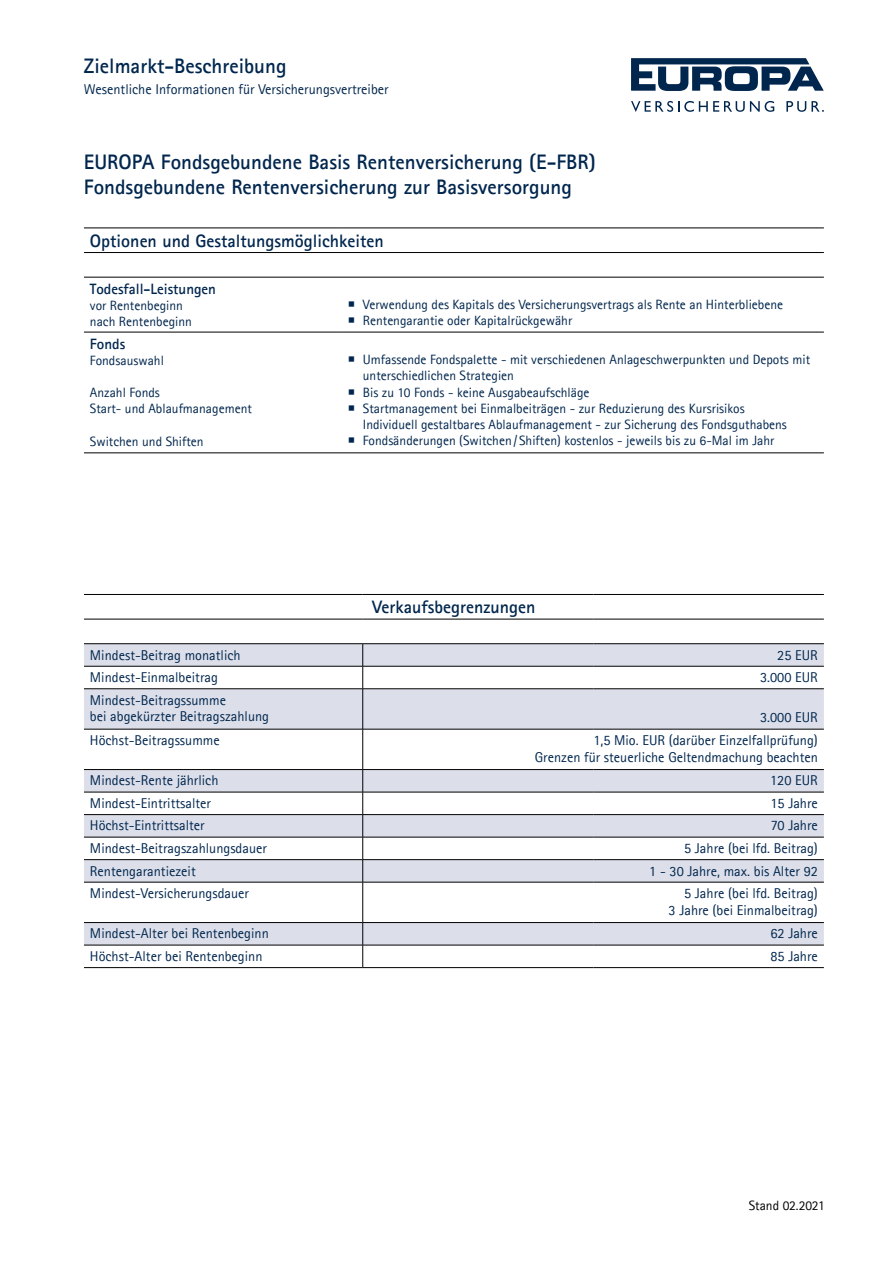
<style>
.page{position:relative;width:893px;height:1263px;background:#fff}
.page>*{position:absolute;margin:0;border:0;box-sizing:border-box;transform-origin:0 0}
.t1{font:700 21px/25.2px "Agfa Rotis Sans Serif";color:#00264e}
.t2{font:700 18px "Agfa Rotis Sans Serif";color:#00264e}
.t3{font:700 15px "Agfa Rotis Sans Serif";color:#00264e}
.t4{font:14.25px/17.1px "Agfa Rotis Sans Serif";color:#00264e;text-align:right}
.t5{font:13.5px/16.2px "Agfa Rotis Sans Serif";color:#00264e}
.t6{font:13.5px "Agfa Rotis Sans Serif";color:#000}
</style>
<div class="page">
<svg style="left:84px;top:644px;width:740px;height:22px;background:#d7dae3"></svg>
<svg style="left:84px;top:667px;width:740px;height:300px"></svg>
<hr style="left:363px;top:666px;width:230px;height:1px;background:#000">
<hr style="left:593px;top:666px;width:231px;height:1px;background:#000">
<hr style="left:362px;top:689px;width:1px;height:40px;background:#000">
<hr style="left:363px;top:688px;width:230px;height:1px;background:#000">
<hr style="left:593px;top:688px;width:231px;height:1px;background:#000">
<hr style="left:362px;top:729px;width:1px;height:40px;background:#000">
<hr style="left:363px;top:729px;width:230px;height:1px;background:#000">
<hr style="left:593px;top:729px;width:231px;height:1px;background:#000">
<hr style="left:84px;top:619px;width:279px;height:1px;background:#000">
<hr style="left:363px;top:619px;width:230px;height:1px;background:#000">
<hr style="left:593px;top:619px;width:231px;height:1px;background:#000">
<hr style="left:84px;top:882px;width:279px;height:1px;background:#000">
<hr style="left:363px;top:882px;width:230px;height:1px;background:#000">
<hr style="left:593px;top:882px;width:231px;height:1px;background:#000">
<hr style="left:84px;top:922px;width:279px;height:1px;background:#000">
<hr style="left:363px;top:922px;width:230px;height:1px;background:#000">
<hr style="left:593px;top:922px;width:231px;height:1px;background:#000">
<hr style="left:84px;top:945px;width:279px;height:1px;background:#000">
<hr style="left:363px;top:945px;width:230px;height:1px;background:#000">
<hr style="left:593px;top:945px;width:231px;height:1px;background:#000">
<hr style="left:84px;top:967px;width:279px;height:1px;background:#000">
<hr style="left:363px;top:967px;width:230px;height:1px;background:#000">
<hr style="left:593px;top:967px;width:231px;height:1px;background:#000">
<hr style="left:363px;top:769px;width:230px;height:1px;background:#000">
<hr style="left:84px;top:643px;width:279px;height:1px;background:#000">
<hr style="left:363px;top:643px;width:230px;height:1px;background:#000">
<svg style="left:362px;top:644px;width:1px;height:44px"></svg>
<hr style="left:593px;top:643px;width:231px;height:1px;background:#000">
<hr style="left:84px;top:666px;width:279px;height:1px;background:#000">
<hr style="left:84px;top:688px;width:279px;height:1px;background:#000">
<hr style="left:84px;top:729px;width:279px;height:1px;background:#000">
<hr style="left:84px;top:769px;width:279px;height:1px;background:#000">
<hr style="left:593px;top:769px;width:231px;height:1px;background:#000">
<hr style="left:84px;top:594px;width:279px;height:1px;background:#000">
<hr style="left:363px;top:594px;width:230px;height:1px;background:#000">
<hr style="left:593px;top:594px;width:231px;height:1px;background:#000">
<hr style="left:362px;top:882px;width:1px;height:40px;background:#000">
<svg style="left:362px;top:923px;width:1px;height:44px"></svg>
<svg style="left:84px;top:770px;width:740px;height:112px"></svg>
<hr style="left:363px;top:837px;width:230px;height:1px;background:#000">
<hr style="left:84px;top:453px;width:258px;height:1px;background:#000">
<hr style="left:342px;top:453px;width:482px;height:1px;background:#000">
<hr style="left:84px;top:228px;width:258px;height:1px;background:#000">
<hr style="left:342px;top:228px;width:482px;height:1px;background:#000">
<hr style="left:84px;top:252px;width:258px;height:1px;background:#000">
<hr style="left:342px;top:252px;width:482px;height:1px;background:#000">
<hr style="left:84px;top:277px;width:258px;height:1px;background:#000">
<hr style="left:342px;top:277px;width:482px;height:1px;background:#000">
<hr style="left:84px;top:332px;width:258px;height:1px;background:#000">
<hr style="left:342px;top:332px;width:482px;height:1px;background:#000">
<svg style="left:631px;top:58px;width:193px;height:33px"></svg>
<svg style="left:631px;top:101px;width:143px;height:11px"></svg>
<svg style="left:786px;top:101px;width:38px;height:11px"></svg>
<h1 class="t1" style="left:84px;top:53px;width:204px">Zielmarkt-Beschreibung</h1>
<p class="t4" style="left:84px;top:80px;width:306px">Wesentliche Informationen für Versicherungsvertreiber</p>
<h1 class="t1" style="left:84px;top:149px;width:513px">EUROPA Fondsgebundene Basis Rentenversicherung (E-FBR)<br>Fondsgebundene Rentenversicherung zur Basisversorgung</h1>
<p class="t2" style="left:90px;top:229px;width:295px">Optionen und Gestaltungsmöglichkeiten</p>
<p class="t3" style="left:90px;top:279px;width:128px">Todesfall-Leistungen</p>
<p class="t5" style="left:90px;top:297px;width:103px">vor Rentenbeginn nach Rentenbeginn</p>
<p class="t5" style="left:363px;top:296px;width:422px">Verwendung des Kapitals des Versicherungsvertrags als Rente an Hinterbliebene<br>Rentengarantie oder Kapitalrückgewähr</p>
<p class="t3" style="left:90px;top:334px;width:37px">Fonds</p>
<p class="t5" style="left:90px;top:352px;width:75px">Fondsauswahl</p>
<p class="t5" style="left:90px;top:384px;width:163px">Anzahl Fonds<br>Start- und Ablaufmanagement</p>
<p class="t5" style="left:90px;top:433px;width:115px">Switchen und Shiften</p>
<p class="t5" style="left:363px;top:351px;width:449px">Umfassende Fondspalette - mit verschiedenen Anlageschwerpunkten und Depots mit unterschiedlichen Strategien<br>Bis zu 10 Fonds - keine Ausgabeaufschläge<br>Startmanagement bei Einmalbeiträgen - zur Reduzierung des Kursrisikos<br>Individuell gestaltbares Ablaufmanagement - zur Sicherung des Fondsguthabens Fondsänderungen (Switchen/ Shiften) kostenlos - jeweils bis zu 6-Mal im Jahr</p>
<p class="t2" style="left:372px;top:596px;width:165px">Verkaufsbegrenzungen</p>
<p class="t4" style="left:90px;top:646px;width:152px">Mindest-Beitrag monatlich</p>
<p class="t4" style="left:777px;top:646px;width:42px">25 EUR</p>
<p class="t4" style="left:90px;top:668px;width:129px">Mindest-Einmalbeitrag</p>
<p class="t4" style="left:760px;top:668px;width:59px">3.000 EUR</p>
<p class="t4" style="left:90px;top:691px;width:181px;line-height:16.5px;text-align:left">Mindest-Beitragssumme<br>bei abgekürzter Beitragszahlung</p>
<p class="t4" style="left:760px;top:708px;width:59px">3.000 EUR</p>
<p class="t4" style="left:90px;top:731px;width:131px">Höchst-Beitragssumme</p>
<p class="t4" style="left:535px;top:731px;width:285px">1,5 Mio. EUR (darüber Einzelfallprüfung)<br>Grenzen für steuerliche Geltendmachung beachten</p>
<p class="t4" style="left:90px;top:772px;width:130px">Mindest-Rente jährlich</p>
<p class="t4" style="left:770px;top:772px;width:49px">120 EUR</p>
<p class="t4" style="left:90px;top:794px;width:123px">Mindest-Eintrittsalter</p>
<p class="t4" style="left:770px;top:794px;width:49px">15 Jahre</p>
<p class="t4" style="left:90px;top:817px;width:116px">Höchst-Eintrittsalter</p>
<p class="t4" style="left:771px;top:817px;width:48px">70 Jahre</p>
<p class="t4" style="left:90px;top:839px;width:178px">Mindest-Beitragszahlungsdauer</p>
<p class="t4" style="left:684px;top:839px;width:135px">5 Jahre (bei lfd. Beitrag)</p>
<p class="t4" style="left:90px;top:862px;width:107px">Rentengarantiezeit</p>
<p class="t4" style="left:649px;top:862px;width:170px">1 - 30 Jahre, max. bis Alter 92</p>
<p class="t4" style="left:90px;top:884px;width:161px">Mindest-Versicherungsdauer</p>
<p class="t4" style="left:669px;top:884px;width:151px">5 Jahre (bei lfd. Beitrag)<br>3 Jahre (bei Einmalbeitrag)</p>
<p class="t4" style="left:90px;top:925px;width:180px">Mindest-Alter bei Rentenbeginn</p>
<p class="t4" style="left:770px;top:925px;width:49px">62 Jahre</p>
<p class="t4" style="left:90px;top:947px;width:174px">Höchst-Alter bei Rentenbeginn</p>
<p class="t4" style="left:770px;top:947px;width:49px">85 Jahre</p>
<p class="t6" style="left:749px;top:1197px;width:78px">Stand 02.2021</p>
</div>
